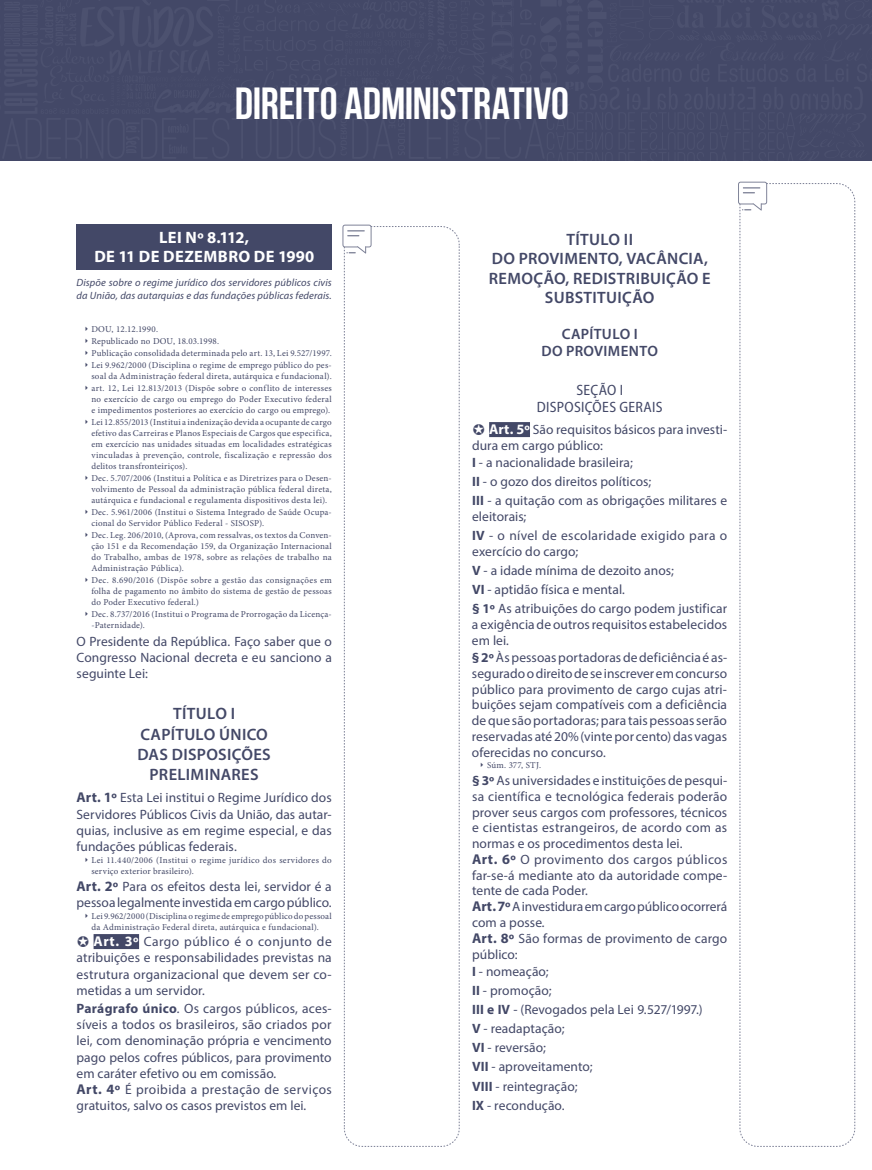
<style>
.page{position:relative;width:872px;height:1170px;background:#fff}
.page>*{position:absolute;margin:0;border:0;box-sizing:border-box;transform-origin:0 0}
.t1{font:700 45px "Bebas Neue";letter-spacing:-.005em;color:#fff}
.t2{font:600 16.5px/20.1px "Myriad Pro";letter-spacing:.02em;color:#434867;text-align:center}
.t3{font:700 16.5px/18.6px "Myriad Pro";letter-spacing:.025em;color:#fff;text-align:center}
.t4{font:semi-condensed 15px/16.5px "Myriad Pro";letter-spacing:.015em;color:#434867;text-align:center}
.t5{font:600 15px/16.5px "Myriad Pro";letter-spacing:.025em;color:#434867;text-align:center}
.t6{font:13.5px/15.8px "Myriad Pro";letter-spacing:.005em;color:#434867}
.t7{font:13.5px/19.2px "Myriad Pro";letter-spacing:.025em;color:#434867}
.t8{font:italic 10.5px/12.6px "Myriad Pro";letter-spacing:.01em;color:#434867}
.t9{font:9px/11.4px "Minion Pro";letter-spacing:.025em;color:#434867}
.s1{font-weight:700;font-size:14.25px}
.s2{font-weight:700;font-size:14.25px;color:#fff}
.s3{font-style:italic}
.s4{font-weight:700}
</style>
<div class="page">
<svg style="left:342px;top:225px;width:118px;height:921px"></svg>
<svg style="left:738px;top:182px;width:117px;height:964px"></svg>
<svg style="left:0;top:0;width:872px;height:161px;background:#444968"></svg>
<div style="left:77px;top:224px;width:255px;height:46px;background:#434867"></div>
<div style="left:94px;top:934px;width:45px;height:15px;background:#434867"></div>
<div style="left:489px;top:422px;width:41px;height:15px;background:#434867"></div>
<h1 class="t1" style="left:235px;top:79px;width:336px">DIREITO ADMINISTRATIVO</h1>
<p class="t3" style="left:94px;top:228px;width:221px">LEI Nº 8.112,<br>DE 11 DE DEZEMBRO DE 1990</p>
<p class="t8" style="left:77px;top:277px;width:257px">Dispõe sobre o regime jurídico dos servidores públicos civis da União, das autarquias e das fundações públicas federais.</p>
<p class="t9" style="left:91px;top:323px;width:242px">DOU, 12.12.1990.<br>Republicado no DOU, 18.03.1998.<br>Publicação consolidada determinada pelo art. 13, Lei 9.527/1997.<br>Lei 9.962/2000 (Disciplina o regime de emprego público do pes‑ soal da Administração federal direta, autárquica e fundacional). art. 12, Lei 12.813/2013 (Dispõe sobre o conflito de interesses no exercício de cargo ou emprego do Poder Executivo federal e impedimentos posteriores ao exercício do cargo ou emprego).<br>Lei 12.855/2013 (Institui a indenização devida a ocupante de cargo efetivo das Carreiras e Planos Especiais de Cargos que especifica, em exercício nas unidades situadas em localidades estratégicas vinculadas à prevenção, controle, fiscalização e repressão dos delitos transfronteiriços).<br>Dec. 5.707/2006 (Institui a Política e as Diretrizes para o Desen‑ volvimento de Pessoal da administração pública federal direta, autárquica e fundacional e regulamenta dispositivos desta lei).<br>Dec. 5.961/2006 (Institui o Sistema Integrado de Saúde Ocupa‑ cional do Servidor Público Federal ‑ SISOSP).<br>Dec. Leg. 206/2010, (Aprova, com ressalvas, os textos da Conven‑ ção 151 e da Recomendação 159, da Organização Internacional do Trabalho, ambas de 1978, sobre as relações de trabalho na Administração Pública).<br>Dec. 8.690/2016 (Dispõe sobre a gestão das consignações em folha de pagamento no âmbito do sistema de gestão de pessoas do Poder Executivo federal.)<br>Dec. 8.737/2016 (Institui o Programa de Prorrogação da Licença‑ -Paternidade).</p>
<p class="t6" style="left:77px;top:632px;width:257px;line-height:16.4px;text-align:justify">O Presidente da República. Faço saber que o Congresso Nacional decreta e eu sanciono a seguinte Lei:</p>
<p class="t2" style="left:137px;top:703px;width:135px">TÍTULO I<br>CAPÍTULO ÚNICO<br>DAS DISPOSIÇÕES<br>PRELIMINARES</p>
<p class="t6" style="left:76px;top:789px;width:257px;line-height:16.4px;text-align:justify"><span class="s1">Art. 1º</span> Esta Lei institui o Regime Jurídico dos Servidores Públicos Civis da União, das autar‑ quias, inclusive as em regime especial, e das fundações públicas federais.</p>
<p class="t9" style="left:91px;top:854px;width:242px">Lei 11.440/2006 (Institui o regime jurídico dos servidores do serviço exterior brasileiro).</p>
<p class="t6" style="left:77px;top:877px;width:257px;line-height:16.4px"><span class="s1">Art. 2º</span> Para os efeitos desta lei, servidor é a pessoalegalmenteinvestidaemcargopúblico.</p>
<p class="t9" style="left:91px;top:910px;width:242px">Lei 9.962/2000 (Disciplina o regime de emprego público do pessoal da Administração Federal direta, autárquica e fundacional).</p>
<p class="t6" style="left:77px;top:933px;width:257px;line-height:16.4px;text-align:justify;text-indent:17px"><span class="s2">Art. 3º</span> Cargo público é o conjunto de atribuições e responsabilidades previstas na estrutura organizacional que devem ser co‑ metidas a um servidor<span class="s3">.</span></p>
<p class="t6" style="left:76px;top:999px;width:257px;line-height:16.4px"><span class="s4">Parágrafo único</span><span class="s3">.</span> Os cargos públicos, aces‑ síveis a todos os brasileiros, são criados por lei, com denominação própria e vencimento pago pelos cofres públicos, para provimento em caráter efetivo ou em comissão<span class="s3">.<br></span><span class="s1">Art. 4º</span> É proibida a prestação de serviços gratuitos, salvo os casos previstos em lei<span class="s3">.</span></p>
<p class="t2" style="left:489px;top:229px;width:223px;line-height:19.5px">TÍTULO II<br>DO PROVIMENTO, VACÂNCIA,<br>REMOÇÃO, REDISTRIBUIÇÃO E<br>SUBSTITUIÇÃO</p>
<p class="t5" style="left:541px;top:325px;width:118px">CAPÍTULO I<br>DO PROVIMENTO</p>
<p class="t4" style="left:537px;top:382px;width:127px">SEÇÃO I<br>DISPOSIÇÕES GERAIS</p>
<p class="t6" style="left:472px;top:421px;width:257px;text-indent:17px"><span class="s2">Art. 5º</span> São requisitos básicos para investi‑ dura em cargo público:</p>
<p class="t6" style="left:472px;top:452px;width:257px;line-height:19.2px"><span class="s4">I</span> ‑ a nacionalidade brasileira;<br><span class="s4">II</span> ‑ o gozo dos direitos políticos;<br><span class="s4">III</span> ‑ a quitação com as obrigações militares e</p>
<p class="t7" style="left:472px;top:506px;width:257px">eleitorais;<br><span class="s4">IV</span> ‑ o nível de escolaridade exigido para o</p>
<p class="t6" style="left:472px;top:541px;width:257px;line-height:19.2px">exercício do cargo;<br><span class="s4">V</span> ‑ a idade mínima de dezoito anos;<br><span class="s4">VI</span> ‑ aptidão física e mental<span class="s3">.<br></span><span class="s4">§ 1º</span> As atribuições do cargo podem justificar</p>
<p class="t6" style="left:472px;top:616px;width:257px">a exigência de outrosrequisitos estabelecidos em lei<span class="s3">.</span></p>
<p class="t6" style="left:472px;top:649px;width:257px;text-align:justify"><span class="s4">§2º</span>Àspessoasportadorasdedeficiência é as‑ seguradoodireitodeseinscreveremconcurso público para provimento de cargo cujas atri‑ buições sejam compatíveis com a deficiência deque sãoportadoras;para taispessoasserão reservadas até 20%(vintepor cento)das vagas oferecidas no concurso<span class="s3">.</span></p>
<p class="t9" style="left:487px;top:759px;width:56px">Súm. 377, STJ.</p>
<p class="t6" style="left:472px;top:772px;width:257px"><span class="s4">§ 3º</span>As universidades e instituições de pesqui‑ sa científica e tecnológica federais poderão prover seus cargos com professores, técnicos e cientistas estrangeiros, de acordo com as normas e os procedimentos desta lei.<br><span class="s1">Art. 6º</span> O provimento dos cargos públicos far‑se‑á mediante ato da autoridade compe‑ tente de cada Poder<span class="s3">.<br></span><span class="s1">Art.7º</span>Ainvestiduraemcargopúblicoocorrerá com a posse<span class="s3">.<br></span><span class="s1">Art. 8º</span> São formas de provimento de cargo público:</p>
<p class="t6" style="left:472px;top:961px;width:232px;line-height:19.2px"><span class="s4">I</span> ‑ nomeação;<br><span class="s4">II</span> ‑ promoção;<br><span class="s4">III e IV</span> ‑ (Revogados pela Lei 9.527/1997.)<br><span class="s4">V</span> ‑ readaptação;<br><span class="s4">VI</span> ‑ reversão;<br><span class="s4">VII</span> ‑ aproveitamento;<br><span class="s4">VIII</span> ‑ reintegração;<br><span class="s4">IX</span> ‑ recondução.</p>
</div>
